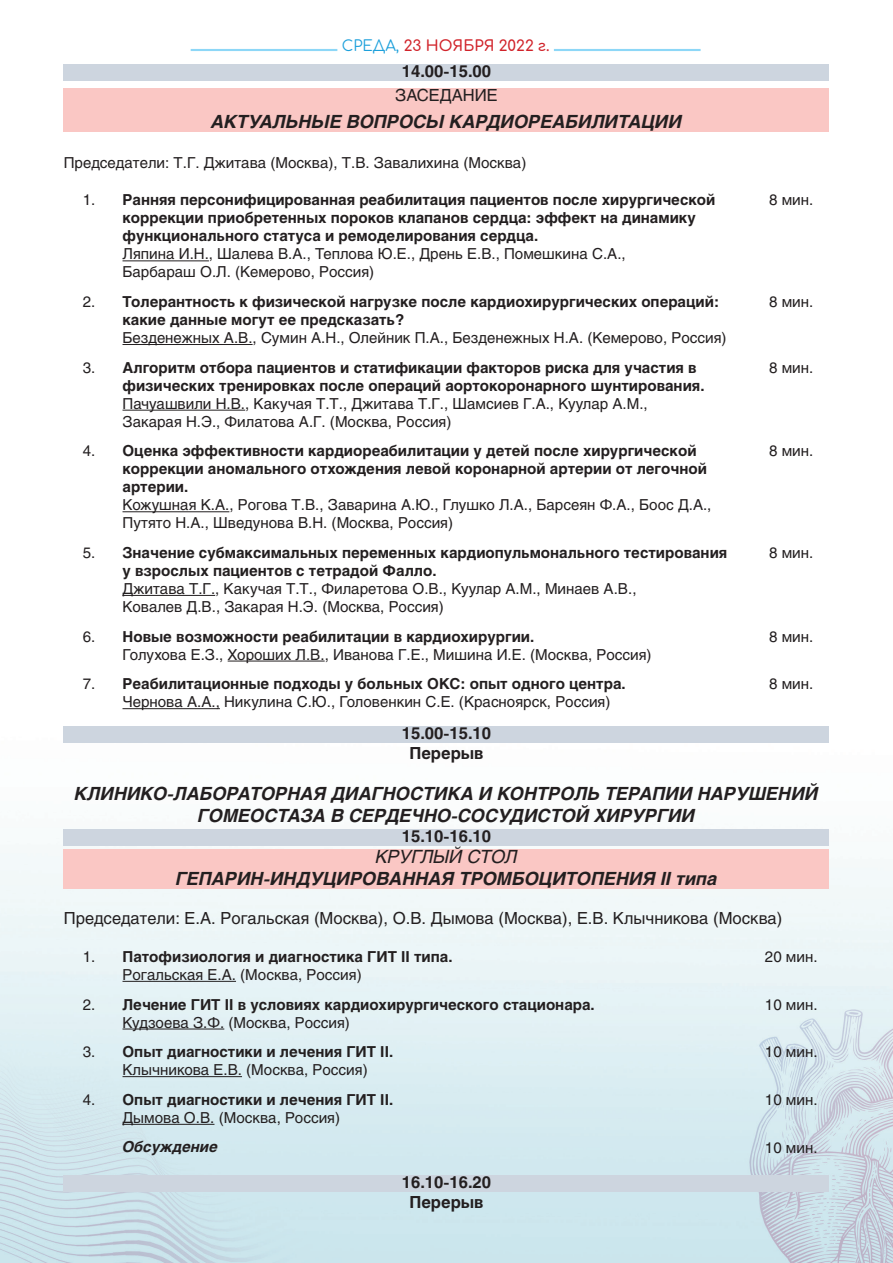
<style>
.page{position:relative;width:893px;height:1263px;background:#fff}
.page>*{position:absolute;margin:0;border:0;box-sizing:border-box;transform-origin:0 0}
.t1{font:italic 700 18px/21.6px "Helios C";color:#231f20;text-align:center}
.t2{font:italic 18px "Helios C";color:#231f20}
.t3{font:16.5px "Helios C";color:#231f20}
.t4{font:700 16.5px/19.8px "Helios C";color:#231f20;text-align:center}
.t5{font:15px/18px "Helios C";color:#231f20}
.t6{font:700 15px/18px "Helios C";color:#231f20}
.t7{font:600 15px "Comfortaa";color:#d1232a}
.t8{font:italic 700 15px "Helios C";color:#231f20}
.s1{font-weight:400;color:#1da0db}
.s2{font-weight:400}
.s3{font-weight:700}
</style>
<div class="page">
<img style="left:0;top:660px;width:893px;height:603px">
<hr style="left:191px;top:49px;width:146px;height:2px;background:#8dd7f7">
<hr style="left:554px;top:49px;width:147px;height:2px;background:#8dd7f7">
<div style="left:64px;top:64px;width:765px;height:16px;background:#cdd5df"></div>
<div style="left:64px;top:88px;width:765px;height:44px;background:#fac7c4"></div>
<div style="left:64px;top:726px;width:765px;height:17px;background:#cdd5df"></div>
<div style="left:64px;top:829px;width:765px;height:16px;background:#cdd5df"></div>
<div style="left:64px;top:849px;width:765px;height:40px;background:#fac7c4"></div>
<div style="left:64px;top:1175px;width:765px;height:17px;background:#cdd5df"></div>
<hr style="left:123px;top:260px;width:86px;height:1px;background:#231f20">
<hr style="left:123px;top:344px;width:130px;height:1px;background:#231f20">
<hr style="left:123px;top:410px;width:122px;height:1px;background:#231f20">
<hr style="left:123px;top:511px;width:106px;height:1px;background:#231f20">
<hr style="left:123px;top:595px;width:92px;height:1px;background:#231f20">
<hr style="left:228px;top:661px;width:97px;height:1px;background:#231f20">
<hr style="left:123px;top:708px;width:97px;height:1px;background:#231f20">
<hr style="left:123px;top:981px;width:113px;height:1px;background:#231f20">
<hr style="left:123px;top:1029px;width:101px;height:1px;background:#231f20">
<hr style="left:123px;top:1076px;width:119px;height:1px;background:#231f20">
<hr style="left:123px;top:1124px;width:91px;height:1px;background:#231f20">
<p class="t7" style="left:342px;top:32px;width:209px"><span class="s1">СРЕДА,</span> 23 НОЯБРЯ 2022 г.</p>
<p class="t4" style="left:402px;top:61px;width:91px">14.00-15.00</p>
<p class="t3" style="left:395px;top:86px;width:104px">ЗАСЕДАНИЕ</p>
<p class="t1" style="left:211px;top:111px;width:472px">АКТУАЛЬНЫЕ ВОПРОСЫ КАРДИОРЕАБИЛИТАЦИИ</p>
<p class="t5" style="left:64px;top:153px;width:464px">Председатели: Т.Г. Джитава (Москва), Т.В. Завалихина (Москва)</p>
<p class="t6" style="left:123px;top:191px;width:594px;text-indent:-40px"><span class="s2">1.</span> Ранняя персонифицированная реабилитация пациентов после хирургической коррекции приобретенных пороков клапанов сердца: эффект на динамику функционального статуса и ремоделирования сердца.</p>
<p class="t5" style="left:123px;top:245px;width:505px">Ляпина И.Н., Шалева В.А., Теплова Ю.Е., Дрень Е.В., Помешкина С.А.,<br>Барбараш О.Л. (Кемерово, Россия)</p>
<p class="t6" style="left:123px;top:293px;width:598px;text-indent:-40px"><span class="s2">2.</span> Толерантность к физической нагрузке после кардиохирургических операций: какие данные могут ее предсказать?</p>
<p class="t5" style="left:123px;top:329px;width:606px">Безденежных А.В., Сумин А.Н., Олейник П.А., Безденежных Н.А. (Кемерово, Россия)</p>
<p class="t6" style="left:123px;top:358px;width:583px;text-indent:-40px"><span class="s2">3.</span> Алгоритм отбора пациентов и статификации факторов риска для участия в физических тренировках после операций аортокоронарного шунтирования.</p>
<p class="t5" style="left:123px;top:394px;width:527px">Пачуашвили Н.В., Какучая Т.Т., Джитава Т.Г., Шамсиев Г.А., Куулар А.М.,<br>Закарая Н.Э., Филатова А.Г. (Москва, Россия)</p>
<p class="t6" style="left:123px;top:442px;width:586px;text-indent:-40px"><span class="s2">4.</span> Оценка эффективности кардиореабилитации у детей после хирургической коррекции аномального отхождения левой коронарной артерии от легочной артерии.</p>
<p class="t5" style="left:123px;top:496px;width:590px">Кожушная К.А., Рогова Т.В., Заварина А.Ю., Глушко Л.А., Барсеян Ф.А., Боос Д.А.,<br>Путято Н.А., Шведунова В.Н. (Москва, Россия)</p>
<p class="t6" style="left:123px;top:544px;width:606px;text-indent:-40px"><span class="s2">5.</span> Значение субмаксимальных переменных кардиопульмонального тестирования у взрослых пациентов с тетрадой Фалло.</p>
<p class="t5" style="left:123px;top:579px;width:515px">Джитава Т.Г., Какучая Т.Т., Филаретова О.В., Куулар А.М., Минаев А.В.,<br>Ковалев Д.В., Закарая Н.Э. (Москва, Россия)</p>
<p class="t5" style="left:769px;top:191px;width:46px">8 мин.</p>
<p class="t5" style="left:769px;top:293px;width:46px">8 мин.</p>
<p class="t5" style="left:769px;top:358px;width:46px">8 мин.</p>
<p class="t5" style="left:769px;top:442px;width:46px">8 мин.</p>
<p class="t5" style="left:769px;top:543px;width:46px">8 мин.</p>
<p class="t5" style="left:123px;top:627px;width:531px;text-indent:-40px">6. <span class="s3">Новые возможности реабилитации в кардиохирургии.<br></span>Голухова Е.З., Хороших Л.В., Иванова Г.Е., Мишина И.Е. (Москва, Россия)</p>
<p class="t5" style="left:769px;top:627px;width:46px">8 мин.</p>
<p class="t5" style="left:123px;top:675px;width:505px;text-indent:-40px">7. <span class="s3">Реабилитационные подходы у больных ОКС: опыт одного центра.<br></span>Чернова А.А., Никулина С.Ю., Головенкин С.Е. (Красноярск, Россия)</p>
<p class="t5" style="left:769px;top:675px;width:46px">8 мин.</p>
<p class="t4" style="left:402px;top:723px;width:91px">15.00-15.10<br>Перерыв</p>
<p class="t1" style="left:75px;top:783px;width:745px">КЛИНИКО-ЛАБОРАТОРНАЯ ДИАГНОСТИКА И КОНТРОЛЬ ТЕРАПИИ НАРУШЕНИЙ<br>ГОМЕОСТАЗА В СЕРДЕЧНО-СОСУДИСТОЙ ХИРУРГИИ</p>
<p class="t4" style="left:402px;top:826px;width:91px">15.10-16.10</p>
<p class="t2" style="left:375px;top:846px;width:144px">КРУГЛЫЙ СТОЛ</p>
<p class="t1" style="left:176px;top:867px;width:543px">ГЕПАРИН-ИНДУЦИРОВАННАЯ ТРОМБОЦИТОПЕНИЯ II типа</p>
<p class="t3" style="left:64px;top:909px;width:720px">Председатели: Е.А. Рогальская (Москва), О.В. Дымова (Москва), Е.В. Клычникова (Москва)</p>
<p class="t6" style="left:123px;top:947px;width:332px;text-indent:-40px"><span class="s2">1.</span> Патофизиология и диагностика ГИТ II типа.<br><span class="s2">Рогальская Е.А. (Москва, Россия)</span></p>
<p class="t5" style="left:765px;top:947px;width:54px">20 мин.</p>
<p class="t6" style="left:123px;top:995px;width:474px;text-indent:-40px"><span class="s2">2.</span> Лечение ГИТ II в условиях кардиохирургического стационара.<br><span class="s2">Кудзоева З.Ф. (Москва, Россия)</span></p>
<p class="t5" style="left:765px;top:995px;width:54px">10 мин.</p>
<p class="t5" style="left:123px;top:1043px;width:272px;text-indent:-40px">3. <span class="s3">Опыт диагностики и лечения ГИТ II.<br></span>Клычникова Е.В. (Москва, Россия)</p>
<p class="t5" style="left:765px;top:1043px;width:54px">10 мин.</p>
<p class="t6" style="left:123px;top:1090px;width:272px;text-indent:-40px"><span class="s2">4.</span> Опыт диагностики и лечения ГИТ II.<br><span class="s2">Дымова О.В. (Москва, Россия)</span></p>
<p class="t5" style="left:765px;top:1090px;width:54px">10 мин.</p>
<p class="t8" style="left:123px;top:1138px;width:97px">Обсуждение</p>
<p class="t5" style="left:765px;top:1138px;width:54px">10 мин.</p>
<p class="t4" style="left:402px;top:1173px;width:91px">16.10-16.20<br>Перерыв</p>
</div>
